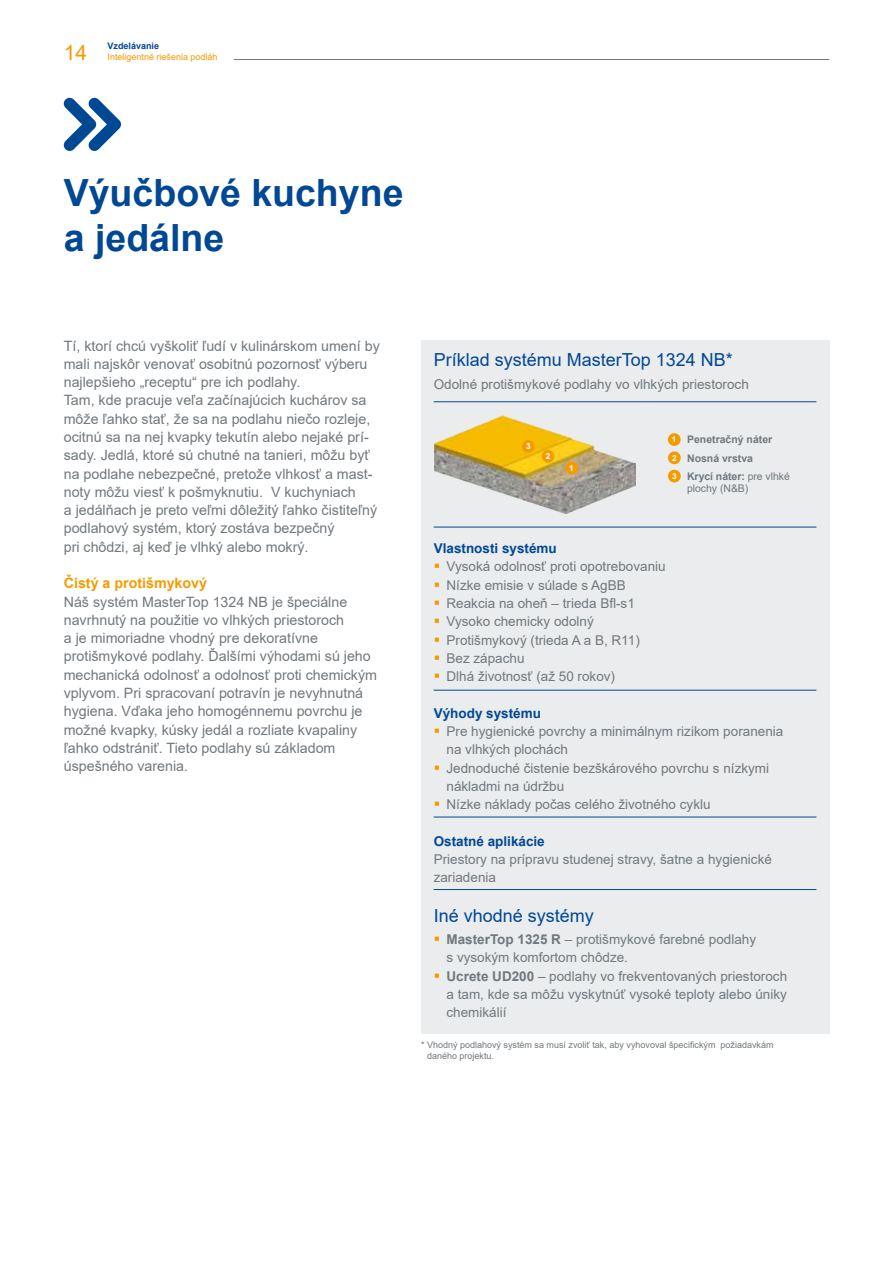
<style>
.page{position:relative;width:893px;height:1263px;background:#fff}
.page>*{position:absolute;margin:0;border:0;box-sizing:border-box;transform-origin:0 0}
.t1{font:700 37.5px/45px "Arial";color:#004894}
.t2{font:21px "Arial";color:#f49b00}
.t3{font:18px "Arial";color:#004894}
.t4{font:14.25px/18.3px "Arial";color:#71787d}
.t5{font:700 14.25px "Arial";color:#f49b00}
.t6{font:13.5px/18.3px "Arial";color:#71787d}
.t7{font:700 13.5px "Arial";color:#004894}
.t8{font:700 10.5px/18.3px "Arial";color:#71787d}
.t9{font:10.5px "Arial";letter-spacing:-.005em;color:#71787d}
.t10{font:9px/10.5px "Arial";color:#71787d}
.t11{font:9px "Arial";color:#f49b00}
.t12{font:700 9px "Arial";color:#004894}
.t13{font:700 8.25px "Arial";color:#fff}
.s1{font-weight:400}
.s2{color:#f49b00}
.s3{font-weight:700}
</style>
<div class="page">
<hr style="left:234px;top:59px;width:595px;height:1px;background:#71787d">
<svg style="left:64px;top:98px;width:57px;height:53px"></svg>
<div style="left:421px;top:340px;width:408px;height:693px;background:#eaeced"></div>
<hr style="left:434px;top:401px;width:382px;height:1px;background:#004894">
<hr style="left:434px;top:527px;width:382px;height:1px;background:#004894">
<hr style="left:434px;top:690px;width:382px;height:1px;background:#004894">
<hr style="left:434px;top:817px;width:382px;height:1px;background:#004894">
<hr style="left:434px;top:889px;width:382px;height:1px;background:#004894">
<div style="left:668px;top:433px;width:13px;height:13px;background:#f49b00;border-radius:50%"></div>
<div style="left:668px;top:451px;width:13px;height:13px;background:#f49b00;border-radius:50%"></div>
<div style="left:668px;top:470px;width:13px;height:12px;background:#f49b00;border-radius:50%"></div>
<img style="left:435px;top:415px;width:201px;height:98px">
<div style="left:565px;top:461px;width:13px;height:13px;background:#f49b00;border-radius:50%"></div>
<div style="left:542px;top:450px;width:12px;height:13px;background:#f49b00;border-radius:50%"></div>
<div style="left:522px;top:440px;width:13px;height:13px;background:#f49b00;border-radius:50%"></div>
<h2 class="t2" style="left:64px;top:38px;width:25px">14</h2>
<p class="t12" style="left:108px;top:40px;width:53px">Vzdelávanie</p>
<p class="t11" style="left:108px;top:50px;width:112px">Inteligentné riešenia podláh</p>
<h1 class="t1" style="left:64px;top:171px;width:341px">Výučbové kuchyne a jedálne</h1>
<p class="t4" style="left:64px;top:336px;width:317px">Tí, ktorí chcú vyškoliť ľudí v kulinárskom umení by mali najskôr venovať osobitnú pozornosť výberu najlepšieho „receptu“ pre ich podlahy.<br>Tam, kde pracuje veľa začínajúcich kuchárov sa môže ľahko stať, že sa na podlahu niečo rozleje, ocitnú sa na nej kvapky tekutín alebo nejaké prí&shy;sady. Jedlá, ktoré sú chutné na tanieri, môžu byť na podlahe nebezpečné, pretože vlhkosť a mast&shy;noty môžu viesť k pošmyknutiu. V kuchyniach<br>a jedálňach je preto veľmi dôležitý ľahko čistiteľný podlahový systém, ktorý zostáva bezpečný<br>pri chôdzi, aj keď je vlhký alebo mokrý.</p>
<p class="t5" style="left:64px;top:573px;width:145px">Čistý a protišmykový</p>
<p class="t4" style="left:64px;top:592px;width:315px">Náš systém MasterTop 1324 NB je špeciálne navrhnutý na použitie vo vlhkých priestoroch<br>a je mimoriadne vhodný pre dekoratívne protišmykové podlahy. Ďalšími výhodami sú jeho mechanická odolnosť a odolnosť proti chemickým vplyvom. Pri spracovaní potravín je nevyhnutná hygiena. Vďaka jeho homogénnemu povrchu je možné kvapky, kúsky jedál a rozliate kvapaliny ľahko odstrániť. Tieto podlahy sú základom úspešného varenia.</p>
<p class="t3" style="left:434px;top:347px;width:301px">Príklad systému MasterTop 1324 NB*</p>
<p class="t6" style="left:434px;top:375px;width:317px">Odolné protišmykové podlahy vo vlhkých priestoroch</p>
<p class="t13" style="left:526px;top:440px;width:6px">3</p>
<p class="t13" style="left:546px;top:450px;width:6px">2</p>
<p class="t13" style="left:569px;top:462px;width:6px">1</p>
<p class="t13" style="left:672px;top:434px;width:6px">1</p>
<p class="t13" style="left:672px;top:452px;width:6px">2</p>
<p class="t13" style="left:672px;top:470px;width:6px">3</p>
<p class="t8" style="left:687px;top:431px;width:104px">Penetračný náter<br>Nosná vrstva<br>Krycí náter: <span class="s1">pre vlhké</span></p>
<p class="t9" style="left:687px;top:481px;width:63px">plochy (N&amp;B)</p>
<p class="t7" style="left:434px;top:539px;width:125px">Vlastnosti systému</p>
<p class="t6" style="left:434px;top:557px;width:233px"><span class="s2">▪</span> Vysoká odolnosť proti opotrebovaniu</p>
<p class="t6" style="left:434px;top:576px;width:194px"><span class="s2">▪</span> Nízke emisie v súlade s AgBB</p>
<p class="t6" style="left:434px;top:594px;width:203px"><span class="s2">▪</span> Reakcia na oheň – trieda Bfl-s1</p>
<p class="t6" style="left:434px;top:612px;width:162px"><span class="s2">▪</span> Vysoko chemicky odolný</p>
<p class="t6" style="left:434px;top:631px;width:208px"><span class="s2">▪</span> Protišmykový (trieda A a B, R11)</p>
<p class="t6" style="left:434px;top:649px;width:92px"><span class="s2">▪</span> Bez zápachu</p>
<p class="t6" style="left:434px;top:667px;width:183px"><span class="s2">▪</span> Dlhá životnosť (až 50 rokov)</p>
<p class="t7" style="left:434px;top:703px;width:109px">Výhody systému</p>
<p class="t6" style="left:446px;top:722px;width:338px;text-indent:-13px"><span class="s2">▪</span> Pre hygienické povrchy a minimálnym rizikom poranenia na vlhkých plochách</p>
<p class="t6" style="left:446px;top:759px;width:324px;text-indent:-13px"><span class="s2">▪</span> Jednoduché čistenie bezškárového povrchu s nízkymi nákladmi na údržbu</p>
<p class="t6" style="left:434px;top:795px;width:278px"><span class="s2">▪</span> Nízke náklady počas celého životného cyklu</p>
<p class="t7" style="left:434px;top:831px;width:113px">Ostatné aplikácie</p>
<p class="t6" style="left:434px;top:850px;width:340px">Priestory na prípravu studenej stravy, šatne a hygienické zariadenia</p>
<p class="t3" style="left:434px;top:903px;width:162px">Iné vhodné systémy</p>
<p class="t6" style="left:446px;top:930px;width:311px;text-indent:-13px"><span class="s2">▪</span> <span class="s3">MasterTop 1325 R</span> – protišmykové farebné podlahy s vysokým komfortom chôdze.</p>
<p class="t6" style="left:446px;top:967px;width:342px;text-align:justify;text-indent:-13px"><span class="s2">▪</span> <span class="s3">Ucrete UD200</span> – podlahy vo frekventovaných priestoroch a tam, kde sa môžu vyskytnúť vysoké teploty alebo úniky chemikálií</p>
<p class="t10" style="left:427px;top:1040px;width:348px;text-indent:-6px">* Vhodný podlahový systém sa musí zvoliť tak, aby vyhovoval špecifickým požiadavkám daného projektu.</p>
</div>
